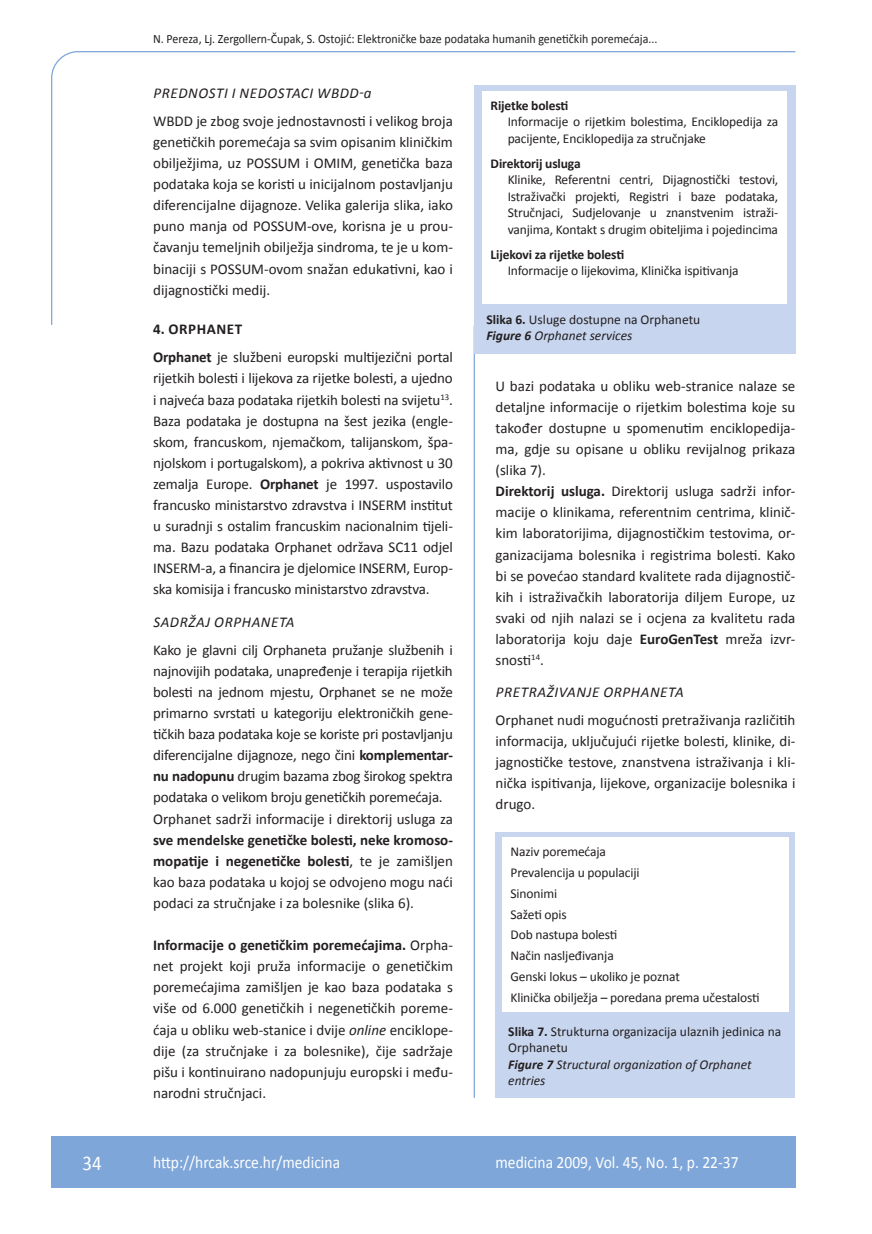
<style>
.page{position:relative;width:872px;height:1234px;background:#fff}
.page>*{position:absolute;margin:0;border:0;box-sizing:border-box;transform-origin:0 0}
.t1{font:21px "Calibri";color:#fff;scale:.9 1}
.t2{font:17.25px "Calibri";color:#fff;scale:.9 1}
.osnovni_tekst{font:15px/21px "Calibri";color:#231f20;text-align:justify}
.podpodnaslov{font:italic 15px "Calibri";letter-spacing:.04em;color:#231f20}
.podnaslov{font:700 15px "Calibri";letter-spacing:.04em;color:#231f20}
.osnovni_tekst-2{font:13.5px/16.5px "Calibri";letter-spacing:-.01em;color:#231f20}
.potpis_slika{font:13.5px/16.5px "Calibri";color:#231f20}
.osnovni_tekst-3{font:700 13.5px "Calibri";letter-spacing:-.01em;color:#231f20}
.glava{font:12.75px "Calibri";color:#231f20;scale:.94 1}
.s1{font-weight:700}
.s2{font-style:italic}
.s3{font-weight:700;font-style:italic}
</style>
<div class="page">
<svg style="left:51px;top:51px;width:745px;height:275px"></svg>
<hr style="left:473px;top:325px;width:2px;height:772px;background:#7ea6d8">
<div style="left:51px;top:1135px;width:744px;height:51px;background:#7ea6d8"></div>
<div style="left:473px;top:85px;width:322px;height:268px;background:#c7d5ee"></div>
<div style="left:482px;top:91px;width:305px;height:212px;background:#fff"></div>
<div style="left:495px;top:831px;width:300px;height:266px;background:#c7d5ee"></div>
<div style="left:502px;top:837px;width:287px;height:174px;background:#fff"></div>
<p class="glava" style="left:153px;top:30px;width:538px">N. Pereza, Lj. Zergollern-Čupak, S. Ostojić: Elektroničke baze podataka humanih genetičkih poremećaja...</p>
<p class="podpodnaslov" style="left:153px;top:84px;width:219px">PREDNOSTI I NEDOSTACI WBDD-a</p>
<p class="osnovni_tekst" style="left:153px;top:110px;width:301px">WBDD je zbog svoje jednostavnosti i velikog broja genetičkih poremećaja sa svim opisanim kliničkim obilježjima, uz POSSUM i OMIM, genetička baza podataka koja se koristi u inicijalnom postavljanju diferencijalne dijagnoze. Velika galerija slika, iako puno manja od POSSUM-ove, korisna je u prou&shy;čavanju temeljnih obilježja sindroma, te je u kom&shy;binaciji s POSSUM-ovom snažan edukativni, kao i dijagnostički medij.</p>
<p class="podnaslov" style="left:153px;top:320px;width:91px">4. ORPHANET</p>
<p class="osnovni_tekst" style="left:153px;top:346px;width:301px"><span class="s1">Orphanet</span> je službeni europski multijezični portal rijetkih bolesti i lijekova za rijetke bolesti, a ujedno i najveća baza podataka rijetkih bolesti na svijetu<sup>13</sup>.<br>Baza podataka je dostupna na šest jezika (engle&shy;skom, francuskom, njemačkom, talijanskom, špa&shy;njolskom i portugalskom), a pokriva aktivnost u 30 zemalja Europe. <span class="s1">Orphanet</span> je 1997. uspostavilo francusko ministarstvo zdravstva i INSERM institut u suradnji s ostalim francuskim nacionalnim tijeli&shy;ma. Bazu podataka Orphanet održava SC11 odjel INSERM-a, a financira je djelomice INSERM, Europ&shy;ska komisija i francusko ministarstvo zdravstva.</p>
<p class="podpodnaslov" style="left:153px;top:612px;width:143px">SADRŽAJ ORPHANETA</p>
<p class="osnovni_tekst" style="left:153px;top:638px;width:301px">Kako je glavni cilj Orphaneta pružanje službenih i najnovijih podataka, unapređenje i terapija rijetkih bolesti na jednom mjestu, Orphanet se ne može primarno svrstati u kategoriju elektroničkih gene&shy;tičkih baza podataka koje se koriste pri postavljanju diferencijalne dijagnoze, nego čini <span class="s1">komplementar&shy;nu nadopunu</span> drugim bazama zbog širokog spektra podataka o velikom broju genetičkih poremećaja.</p>
<p class="osnovni_tekst" style="left:153px;top:807px;width:301px">Orphanet sadrži informacije i direktorij usluga za <span class="s1">sve mendelske genetičke bolesti, neke kromoso&shy;mopatije i negenetičke bolesti</span>, te je zamišljen kao baza podataka u kojoj se odvojeno mogu naći podaci za stručnjake i za bolesnike (slika 6).</p>
<p class="osnovni_tekst" style="left:153px;top:933px;width:301px"><span class="s1">Informacije o genetičkim poremećajima.</span> Orpha&shy;net projekt koji pruža informacije o genetičkim poremećajima zamišljen je kao baza podataka s više od 6.000 genetičkih i negenetičkih poreme&shy;ćaja u obliku web-stanice i dvije <span class="s2">online</span> enciklope&shy;dije (za stručnjake i za bolesnike), čije sadržaje pišu i kontinuirano nadopunjuju europski i među&shy;narodni stručnjaci.</p>
<p class="osnovni_tekst-3" style="left:490px;top:97px;width:79px">Rijetke bolesti</p>
<p class="osnovni_tekst-2" style="left:507px;top:113px;width:272px">Informacije o rijetkim bolestima, Enciklopedija za pacijente, Enciklopedija za stručnjake</p>
<p class="osnovni_tekst-3" style="left:490px;top:155px;width:91px">Direktorij usluga</p>
<p class="osnovni_tekst-2" style="left:507px;top:171px;width:272px;text-align:justify">Klinike, Referentni centri, Dijagnostički testovi, Istraživački projekti, Registri i baze podataka, Stručnjaci, Sudjelovanje u znanstvenim istraži&shy;vanjima, Kontakt s drugim obiteljima i pojedincima</p>
<p class="osnovni_tekst-3" style="left:490px;top:246px;width:135px">Lijekovi za rijetke bolesti</p>
<p class="osnovni_tekst-2" style="left:507px;top:262px;width:232px">Informacije o lijekovima, Klinička ispitivanja</p>
<p class="potpis_slika" style="left:486px;top:310px;width:215px"><span class="s1">Slika 6.</span> Usluge dostupne na Orphanetu<br><span class="s3">Figure 6</span> <span class="s2">Orphanet services</span></p>
<p class="osnovni_tekst" style="left:495px;top:375px;width:301px">U bazi podataka u obliku web-stranice nalaze se detaljne informacije o rijetkim bolestima koje su također dostupne u spomenutim enciklopedija&shy;ma, gdje su opisane u obliku revijalnog prikaza (slika 7).</p>
<p class="osnovni_tekst" style="left:495px;top:480px;width:301px"><span class="s1">Direktorij usluga.</span> Direktorij usluga sadrži infor&shy;macije o klinikama, referentnim centrima, klinič&shy;kim laboratorijima, dijagnostičkim testovima, or&shy;ganizacijama bolesnika i registrima bolesti. Kako bi se povećao standard kvalitete rada dijagnostič&shy;kih i istraživačkih laboratorija diljem Europe, uz svaki od njih nalazi se i ocjena za kvalitetu rada laboratorija koju daje <span class="s1">EuroGenTest</span> mreža izvr&shy;snosti<sup>14</sup>.</p>
<p class="podpodnaslov" style="left:496px;top:682px;width:189px">PRETRAŽIVANJE ORPHANETA</p>
<p class="osnovni_tekst" style="left:495px;top:708px;width:301px">Orphanet nudi mogućnosti pretraživanja različitih informacija, uključujući rijetke bolesti, klinike, di&shy;jagnostičke testove, znanstvena istraživanja i kli&shy;nička ispitivanja, lijekove, organizacije bolesnika i drugo.</p>
<p class="osnovni_tekst-2" style="left:510px;top:842px;width:97px">Naziv poremećaja</p>
<p class="osnovni_tekst-2" style="left:510px;top:863px;width:130px">Prevalencija u populaciji</p>
<p class="osnovni_tekst-2" style="left:510px;top:884px;width:48px">Sinonimi</p>
<p class="osnovni_tekst-2" style="left:510px;top:905px;width:58px">Sažeti opis</p>
<p class="osnovni_tekst-2" style="left:510px;top:925px;width:108px">Dob nastupa bolesti</p>
<p class="osnovni_tekst-2" style="left:510px;top:946px;width:105px">Način nasljeđivanja</p>
<p class="osnovni_tekst-2" style="left:510px;top:967px;width:171px">Genski lokus – ukoliko je poznat</p>
<p class="osnovni_tekst-2" style="left:510px;top:988px;width:251px">Klinička obilježja – poredana prema učestalosti</p>
<p class="potpis_slika" style="left:508px;top:1021px;width:274px"><span class="s1">Slika 7.</span> Strukturna organizacija ulaznih jedinica na<br>Orphanetu<br><span class="s3">Figure 7</span> <span class="s2">Structural organization of Orphanet entries</span></p>
<p class="t1" style="left:82px;top:1149px;width:23px">34</p>
<p class="t2" style="left:153px;top:1150px;width:209px">http://hrcak.srce.hr/medicina</p>
<p class="t2" style="left:495px;top:1151px;width:272px">medicina 2009, Vol. 45, No. 1, p. 22-37</p>
</div>
